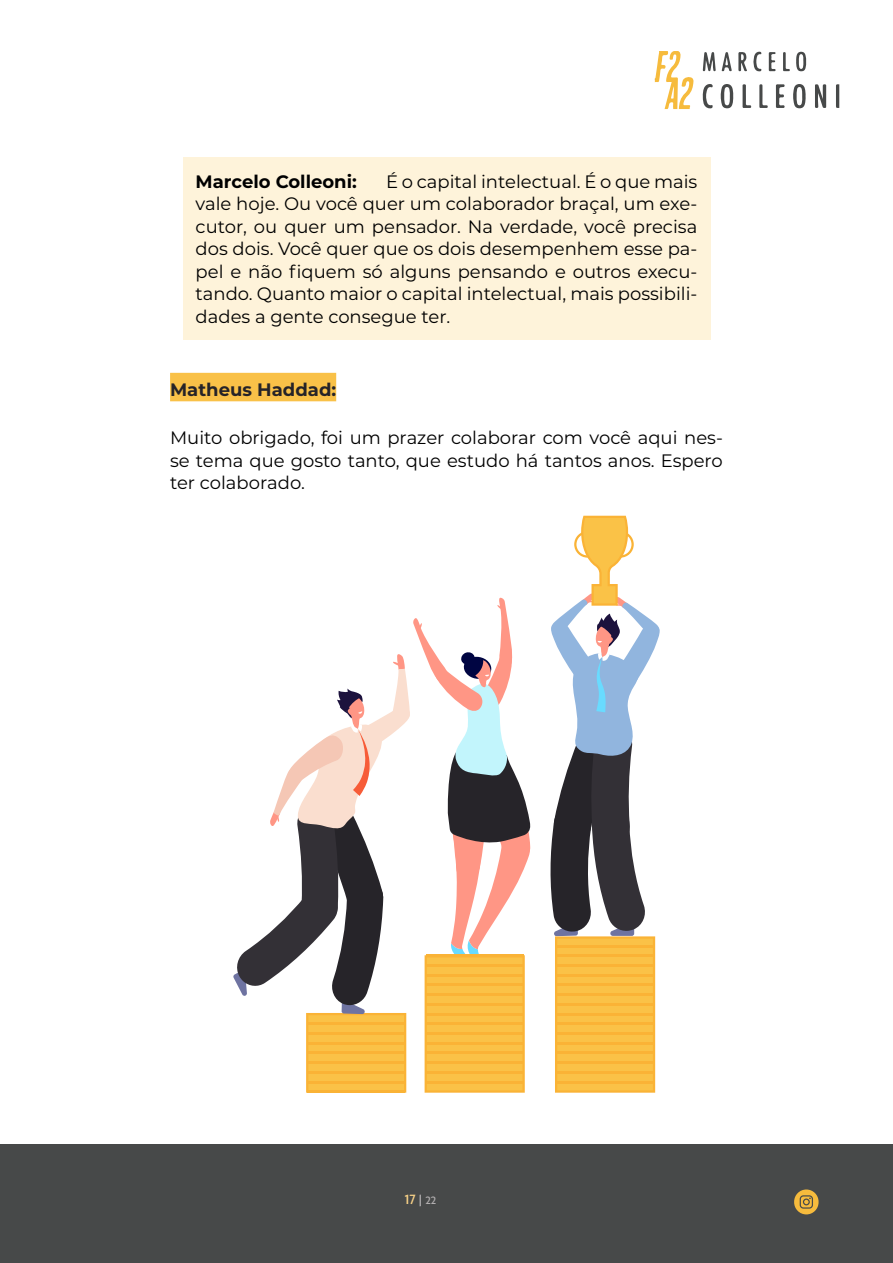
<style>
.page{position:relative;width:893px;height:1263px;background:#fff}
.page>*{position:absolute;margin:0;border:0;box-sizing:border-box;transform-origin:0 0}
.Entrevista_MARCELO{font:18px/22.5px "Montserrat";color:#000;text-align:justify}
.Entrevista_Matheus_H{font:18px/22.5px "Montserrat";color:#000;text-align:justify}
.Entrevista_MARCELO-2{font:700 18px "Montserrat";color:#000}
.Entrevista_Matheus_H-2{font:700 18px "Montserrat";color:#252328}
.t1{font:500 15px "Serenity";color:#fad388}
.s1{color:#b3b0b1}
.s2{font-size:12px;color:#b3b0b1}
</style>
<div class="page">
<div style="left:183px;top:157px;width:527px;height:183px;background:#fef3da"></div>
<div style="left:170px;top:373px;width:166px;height:28px;background:#f9c148"></div>
<svg style="left:550px;top:516px;width:110px;height:577px"></svg>
<hr style="left:556px;top:945px;width:98px;height:2px;background:#fab336">
<hr style="left:556px;top:955px;width:98px;height:2px;background:#fab336">
<hr style="left:556px;top:964px;width:98px;height:3px;background:#fab336">
<hr style="left:556px;top:974px;width:98px;height:2px;background:#fab336">
<hr style="left:556px;top:984px;width:98px;height:2px;background:#fab336">
<hr style="left:556px;top:993px;width:98px;height:3px;background:#fab336">
<hr style="left:556px;top:1003px;width:98px;height:2px;background:#fab336">
<hr style="left:556px;top:1013px;width:98px;height:2px;background:#fab336">
<hr style="left:556px;top:1023px;width:98px;height:2px;background:#fab336">
<hr style="left:556px;top:1032px;width:98px;height:3px;background:#fab336">
<hr style="left:556px;top:1042px;width:98px;height:2px;background:#fab336">
<hr style="left:556px;top:1052px;width:98px;height:2px;background:#fab336">
<hr style="left:556px;top:1061px;width:98px;height:3px;background:#fab336">
<hr style="left:556px;top:1071px;width:98px;height:2px;background:#fab336">
<hr style="left:556px;top:1081px;width:98px;height:2px;background:#fab336">
<svg style="left:233px;top:597px;width:298px;height:496px"></svg>
<hr style="left:426px;top:955px;width:98px;height:2px;background:#fab336">
<hr style="left:426px;top:964px;width:98px;height:3px;background:#fab336">
<hr style="left:426px;top:974px;width:98px;height:2px;background:#fab336">
<hr style="left:426px;top:984px;width:98px;height:2px;background:#fab336">
<hr style="left:426px;top:993px;width:98px;height:3px;background:#fab336">
<hr style="left:426px;top:1003px;width:98px;height:2px;background:#fab336">
<hr style="left:426px;top:1013px;width:98px;height:2px;background:#fab336">
<hr style="left:426px;top:1023px;width:98px;height:2px;background:#fab336">
<hr style="left:426px;top:1032px;width:98px;height:3px;background:#fab336">
<hr style="left:426px;top:1042px;width:98px;height:2px;background:#fab336">
<hr style="left:426px;top:1052px;width:98px;height:2px;background:#fab336">
<hr style="left:426px;top:1061px;width:98px;height:3px;background:#fab336">
<hr style="left:426px;top:1071px;width:98px;height:2px;background:#fab336">
<hr style="left:426px;top:1081px;width:98px;height:2px;background:#fab336">
<hr style="left:307px;top:1023px;width:98px;height:2px;background:#fab336">
<hr style="left:307px;top:1032px;width:98px;height:3px;background:#fab336">
<hr style="left:307px;top:1042px;width:98px;height:2px;background:#fab336">
<hr style="left:307px;top:1052px;width:98px;height:2px;background:#fab336">
<hr style="left:307px;top:1061px;width:98px;height:3px;background:#fab336">
<hr style="left:307px;top:1071px;width:98px;height:2px;background:#fab336">
<hr style="left:307px;top:1081px;width:98px;height:2px;background:#fab336">
<hr style="left:307px;top:1091px;width:98px;height:2px;background:#fab336">
<div style="left:0;top:1144px;width:893px;height:119px;background:#474949"></div>
<svg style="left:836px;top:84px;width:3px;height:24px"></svg>
<svg style="left:655px;top:51px;width:38px;height:58px"></svg>
<svg style="left:815px;top:84px;width:11px;height:24px"></svg>
<svg style="left:720px;top:84px;width:13px;height:24px"></svg>
<svg style="left:793px;top:84px;width:13px;height:24px"></svg>
<svg style="left:776px;top:84px;width:9px;height:24px"></svg>
<svg style="left:796px;top:52px;width:10px;height:19px"></svg>
<svg style="left:703px;top:84px;width:10px;height:25px"></svg>
<svg style="left:738px;top:52px;width:9px;height:19px"></svg>
<svg style="left:743px;top:84px;width:8px;height:24px"></svg>
<svg style="left:703px;top:52px;width:29px;height:19px"></svg>
<svg style="left:759px;top:84px;width:9px;height:24px"></svg>
<svg style="left:769px;top:52px;width:7px;height:19px"></svg>
<svg style="left:753px;top:51px;width:8px;height:21px"></svg>
<svg style="left:783px;top:52px;width:7px;height:19px"></svg>
<svg style="left:794px;top:1189px;width:25px;height:25px"></svg>
<p class="Entrevista_MARCELO" style="left:196px;top:169px;width:503px;text-indent:190px">É o capital intelectual. É o que mais vale hoje. Ou você quer um colaborador braçal, um exe&shy;cutor, ou quer um pensador. Na verdade, você precisa dos dois. Você quer que os dois desempenhem esse pa&shy;pel e não fiquem só alguns pensando e outros execu&shy;tando. Quanto maior o capital intelectual, mais possibili&shy;dades a gente consegue ter.</p>
<p class="Entrevista_MARCELO-2" style="left:196px;top:168px;width:163px">Marcelo Colleoni:</p>
<p class="Entrevista_Matheus_H-2" style="left:170px;top:377px;width:168px">Matheus Haddad:</p>
<p class="Entrevista_Matheus_H" style="left:170px;top:426px;width:554px">Muito obrigado, foi um prazer colaborar com você aqui nes&shy;se tema que gosto tanto, que estudo há tantos anos. Espero ter colaborado.</p>
<p class="t1" style="left:405px;top:1191px;width:33px">17 <span class="s1">|</span> <span class="s2">22</span></p>
</div>
